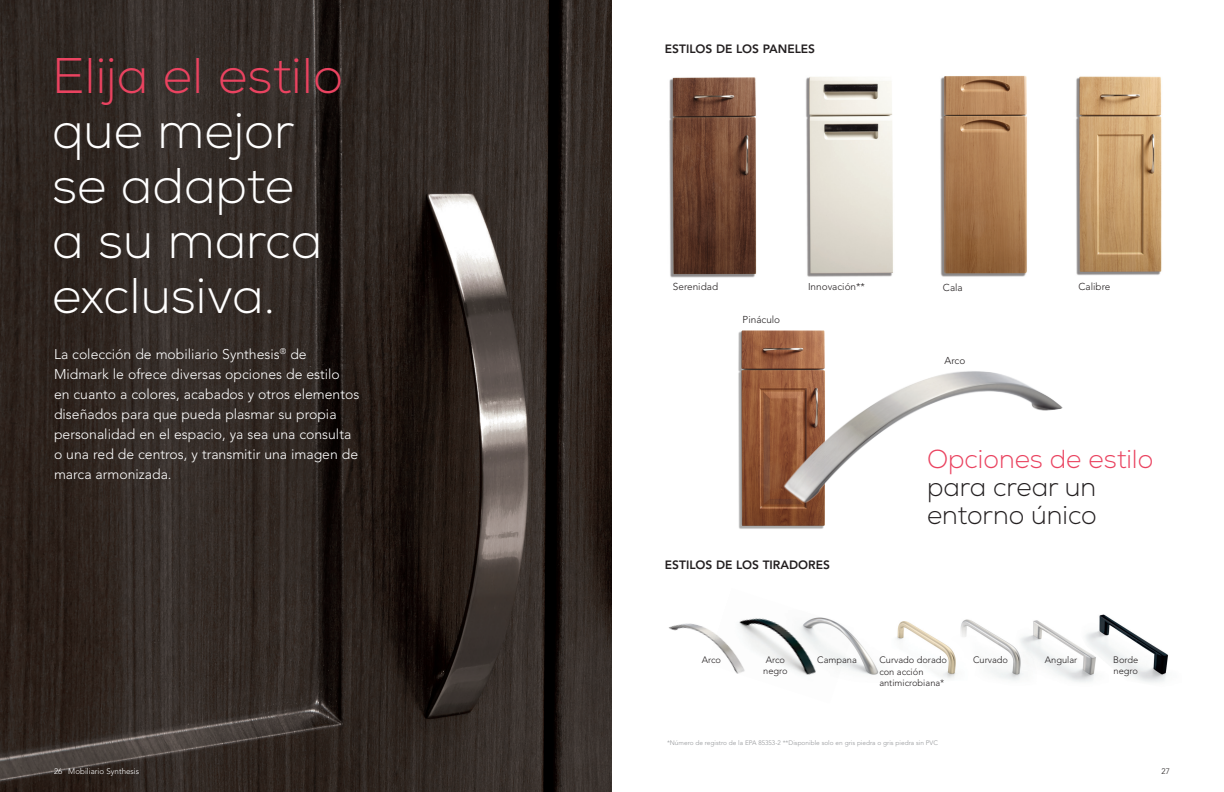
<style>
.page{position:relative;width:1224px;height:792px;background:#fff}
.page>*{position:absolute;margin:0;border:0;box-sizing:border-box;transform-origin:0 0}
.NEW_SUBHEAD{font:300 50px/55px "Nexa";color:#fff}
.t1{font:300 26px/28px "Nexa";color:#231f20}
.t2{font:300 14px/20px "Avenir LT Pro";color:#fff}
.t3{font:800 12px "Avenir LT Pro";color:#231f20}
.t4{font:300 10px "Avenir LT Pro";color:#231f20}
.Body_Style_3{font:300 9.3px/11.3px "Avenir LT Pro";color:#231f20}
.t5{font:300 8px "Avenir LT Pro";letter-spacing:-.005em;color:#fff}
.t6{font:300 8px "Avenir LT Pro";color:#231f20}
.t7{font:300 6.5px "Avenir LT Pro";color:#939598}
.s1{color:#ea4360}
</style>
<div class="page">
<img style="left:0;top:0;width:612px;height:792px">
<img style="left:1076px;top:76px;width:86px;height:200px">
<img style="left:669px;top:77px;width:88px;height:201px">
<img style="left:805px;top:77px;width:88px;height:200px">
<img style="left:940px;top:75px;width:87px;height:202px">
<img style="left:738px;top:330px;width:87px;height:199px">
<img style="left:778px;top:356px;width:285px;height:161px">
<img style="left:1042px;top:623px;width:30px;height:58px">
<img style="left:1072px;top:614px;width:96px;height:69px">
<img style="left:979px;top:620px;width:63px;height:61px">
<img style="left:910px;top:619px;width:69px;height:60px">
<img style="left:759px;top:618px;width:8px;height:37px">
<img style="left:767px;top:617px;width:143px;height:58px">
<img style="left:668px;top:618px;width:91px;height:56px">
<p class="NEW_SUBHEAD" style="left:52px;top:50px;width:292px"><span class="s1">Elija el estilo </span>que mejor se adapte<br>a su marca exclusiva.</p>
<p class="t2" style="left:54px;top:344px;width:307px">La colección de mobiliario Synthesis<sup>®</sup> de Midmark le ofrece diversas opciones de estilo<br>en cuanto a colores, acabados y otros elementos diseñados para que pueda plasmar su propia personalidad en el espacio, ya sea una consulta o una red de centros, y transmitir una imagen de marca armonizada.</p>
<p class="t3" style="left:665px;top:42px;width:152px">ESTILOS DE LOS PANELES</p>
<p class="t4" style="left:673px;top:281px;width:47px">Serenidad</p>
<p class="t4" style="left:808px;top:281px;width:59px">Innovación**</p>
<p class="t4" style="left:943px;top:281px;width:21px">Cala</p>
<p class="t4" style="left:743px;top:314px;width:39px">Pináculo</p>
<p class="t4" style="left:945px;top:355px;width:22px">Arco</p>
<p class="t4" style="left:1079px;top:281px;width:33px">Calibre</p>
<p class="t3" style="left:665px;top:558px;width:167px">ESTILOS DE LOS TIRADORES</p>
<p class="t1" style="left:927px;top:445px;width:228px"><span class="s1">Opciones de estilo </span>para crear un entorno único</p>
<p class="Body_Style_3" style="left:702px;top:655px;width:21px">Arco</p>
<p class="Body_Style_3" style="left:817px;top:655px;width:41px">Campana</p>
<p class="Body_Style_3" style="left:879px;top:655px;width:69px">Curvado dorado</p>
<p class="Body_Style_3" style="left:973px;top:655px;width:37px">Curvado</p>
<p class="Body_Style_3" style="left:1045px;top:655px;width:34px">Angular</p>
<p class="Body_Style_3" style="left:879px;top:666px;width:67px">con acción antimicrobiana*</p>
<p class="Body_Style_3" style="left:763px;top:654px;width:26px">Arco negro</p>
<p class="t7" style="left:667px;top:739px;width:273px">*Número de registro de la EPA 85353-2 **Disponible solo en gris piedra o gris piedra sin PVC</p>
<p class="Body_Style_3" style="left:1113px;top:654px;width:27px">Borde negro</p>
<p class="t5" style="left:54px;top:766px;width:87px">26 Mobiliario Synthesis</p>
<p class="t6" style="left:1162px;top:767px;width:10px">27</p>
</div>
